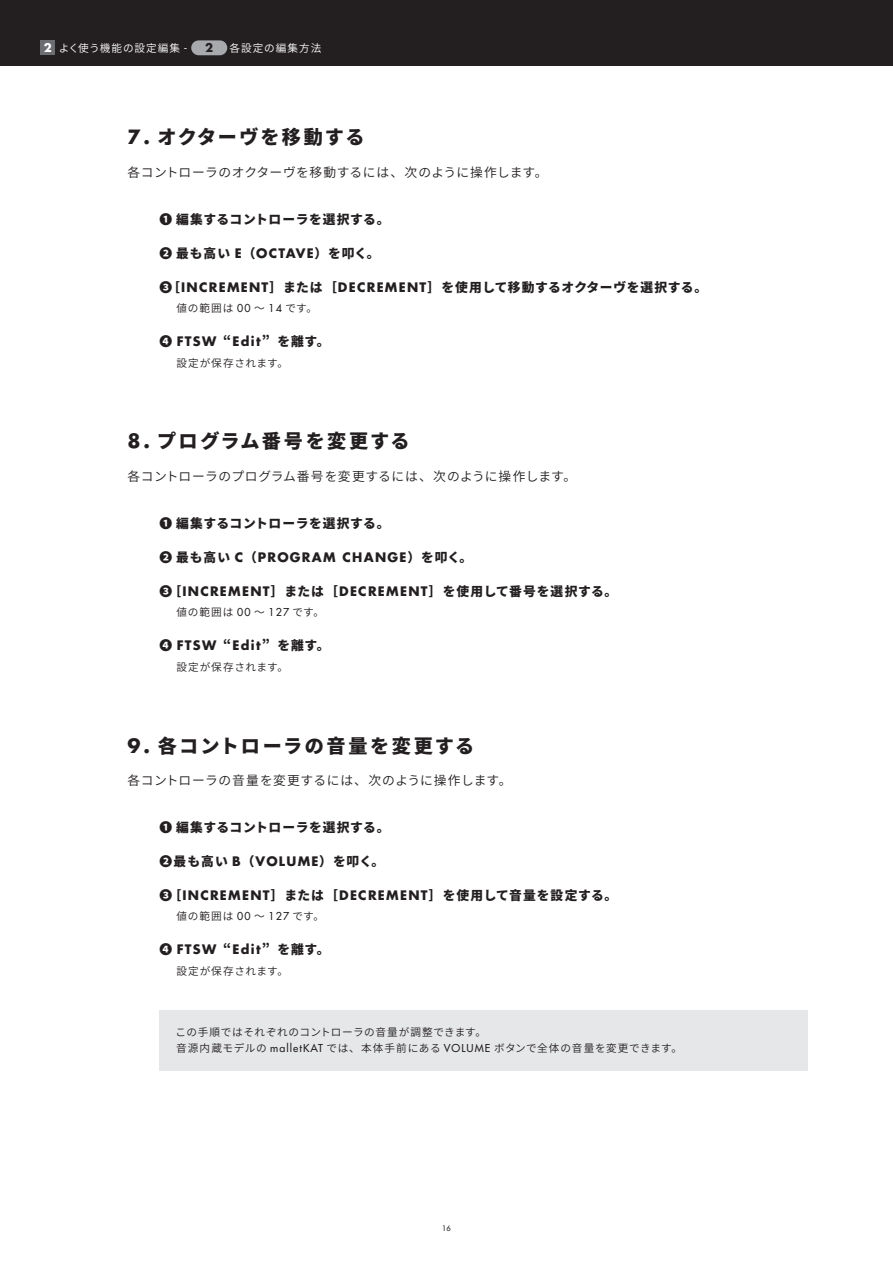
<style>
.page{position:relative;width:893px;height:1263px;background:#fff}
.page>*{position:absolute;margin:0;border:0;box-sizing:border-box;transform-origin:0 0}
.t1{font:800 19.2px "Source Han Sans";letter-spacing:.115em;color:#231f20}
.t2{font:800 12.75px "Source Han Sans";letter-spacing:.05em;color:#231f20}
.t3{font:12.75px "Source Han Sans";letter-spacing:.035em;color:#231f20}
.t4{font:800 12.75px "Source Han Sans";letter-spacing:.07em;color:#231f20}
.t5{font:700 12.75px "Futura Std";letter-spacing:.1em;color:#231f20}
.t6{font:800 12.75px "Source Han Sans";letter-spacing:.08em;color:#231f20}
.t7{font:700 11.7px "Futura Std";color:#fff}
.t8{font:700 11.7px "Futura Std";color:#231f20}
.t9{font:10.65px "Source Han Sans";letter-spacing:.07em;color:#231f20}
.t10{font:10.65px "Source Han Sans";letter-spacing:.08em;color:#fff}
.t11{font:10.65px "Source Han Sans";letter-spacing:.1em;color:#fff}
.t12{font:500 7.5px "Futura Std";color:#231f20}
.s1{font-family:"Futura Std";font-weight:500}
.s2{font-family:"Futura Std";font-weight:700}
.s3{font-family:"Source Han Sans";font-weight:800}
</style>
<div class="page">
<div style="left:0;top:0;width:893px;height:66px;background:#231f20"></div>
<div style="left:40px;top:40px;width:15px;height:15px;background:#6c6d70"></div>
<svg style="left:191px;top:40px;width:36px;height:15px"></svg>
<div style="left:159px;top:1010px;width:649px;height:60px;background:#e6e7e9"></div>
<p class="t7" style="left:44px;top:40px;width:10px">2</p>
<p class="t10" style="left:59px;top:42px;width:130px">よく使う機能の設定編集 <span class="s1">-</span></p>
<p class="t8" style="left:205px;top:40px;width:10px">2</p>
<p class="t11" style="left:229px;top:42px;width:94px">各設定の編集方法</p>
<p class="t1" style="left:128px;top:127px;width:238px"><span class="s2">7.</span> オクターヴを移動する</p>
<p class="t3" style="left:128px;top:165px;width:422px">各コントローラのオクターヴを移動するには、次のように操作します。</p>
<p class="t2" style="left:159px;top:212px;width:232px">❶ 編集するコントローラを選択する。</p>
<p class="t2" style="left:159px;top:246px;width:222px">❷ 最も高い <span class="s2">E</span> （<span class="s2">OCTAVE</span>）を叩く。</p>
<p class="t2" style="left:159px;top:280px;width:549px">❸［<span class="s2">INCREMENT</span>］または［<span class="s2">DECREMENT</span>］を使用して移動するオクターヴを選択する。</p>
<p class="t9" style="left:176px;top:302px;width:142px">値の範囲は <span class="s1">00</span> ～ <span class="s1">14</span> です。</p>
<p class="t5" style="left:159px;top:333px;width:172px"><span class="s3">❹</span> FTSW <span class="s3">“</span>Edit<span class="s3">” を離す。</span></p>
<p class="t9" style="left:176px;top:357px;width:113px">設定が保存されます。</p>
<p class="t1" style="left:128px;top:431px;width:284px"><span class="s2">8.</span> プログラム番号を変更する</p>
<p class="t3" style="left:128px;top:469px;width:450px">各コントローラのプログラム番号を変更するには、次のように操作します。</p>
<p class="t2" style="left:159px;top:516px;width:232px">❶ 編集するコントローラを選択する。</p>
<p class="t5" style="left:159px;top:549px;width:314px"><span class="s3">❷ 最も高い</span> C <span class="s3">（</span>PROGRAM CHANGE<span class="s3">）を叩く。</span></p>
<p class="t4" style="left:159px;top:584px;width:459px">❸［<span class="s2">INCREMENT</span>］または［<span class="s2">DECREMENT</span>］を使用して番号を選択する。</p>
<p class="t9" style="left:176px;top:606px;width:149px">値の範囲は <span class="s1">00</span> ～ <span class="s1">127</span> です。</p>
<p class="t5" style="left:159px;top:637px;width:172px"><span class="s3">❹</span> FTSW <span class="s3">“</span>Edit<span class="s3">” を離す。</span></p>
<p class="t9" style="left:176px;top:661px;width:113px">設定が保存されます。</p>
<p class="t1" style="left:128px;top:735px;width:348px"><span class="s2">9.</span> 各コントローラの音量を変更する</p>
<p class="t3" style="left:128px;top:773px;width:385px">各コントローラの音量を変更するには、次のように操作します。</p>
<p class="t2" style="left:159px;top:820px;width:232px">❶ 編集するコントローラを選択する。</p>
<p class="t6" style="left:159px;top:854px;width:226px">❷最も高い <span class="s2">B</span> （<span class="s2">VOLUME</span>）を叩く。</p>
<p class="t4" style="left:159px;top:888px;width:459px">❸［<span class="s2">INCREMENT</span>］または［<span class="s2">DECREMENT</span>］を使用して音量を設定する。</p>
<p class="t9" style="left:176px;top:910px;width:149px">値の範囲は <span class="s1">00</span> ～ <span class="s1">127</span> です。</p>
<p class="t5" style="left:159px;top:941px;width:172px"><span class="s3">❹</span> FTSW <span class="s3">“</span>Edit<span class="s3">” を離す。</span></p>
<p class="t9" style="left:176px;top:965px;width:113px">設定が保存されます。</p>
<p class="t9" style="left:176px;top:1026px;width:312px">この手順ではそれぞれのコントローラの音量が調整できます。</p>
<p class="t9" style="left:176px;top:1042px;width:507px">音源内蔵モデルの <span class="s1">malletKAT</span> では、本体手前にある <span class="s1">VOLUME</span> ボタンで全体の音量を変更できます。</p>
<p class="t12" style="left:442px;top:1224px;width:10px">16</p>
</div>
